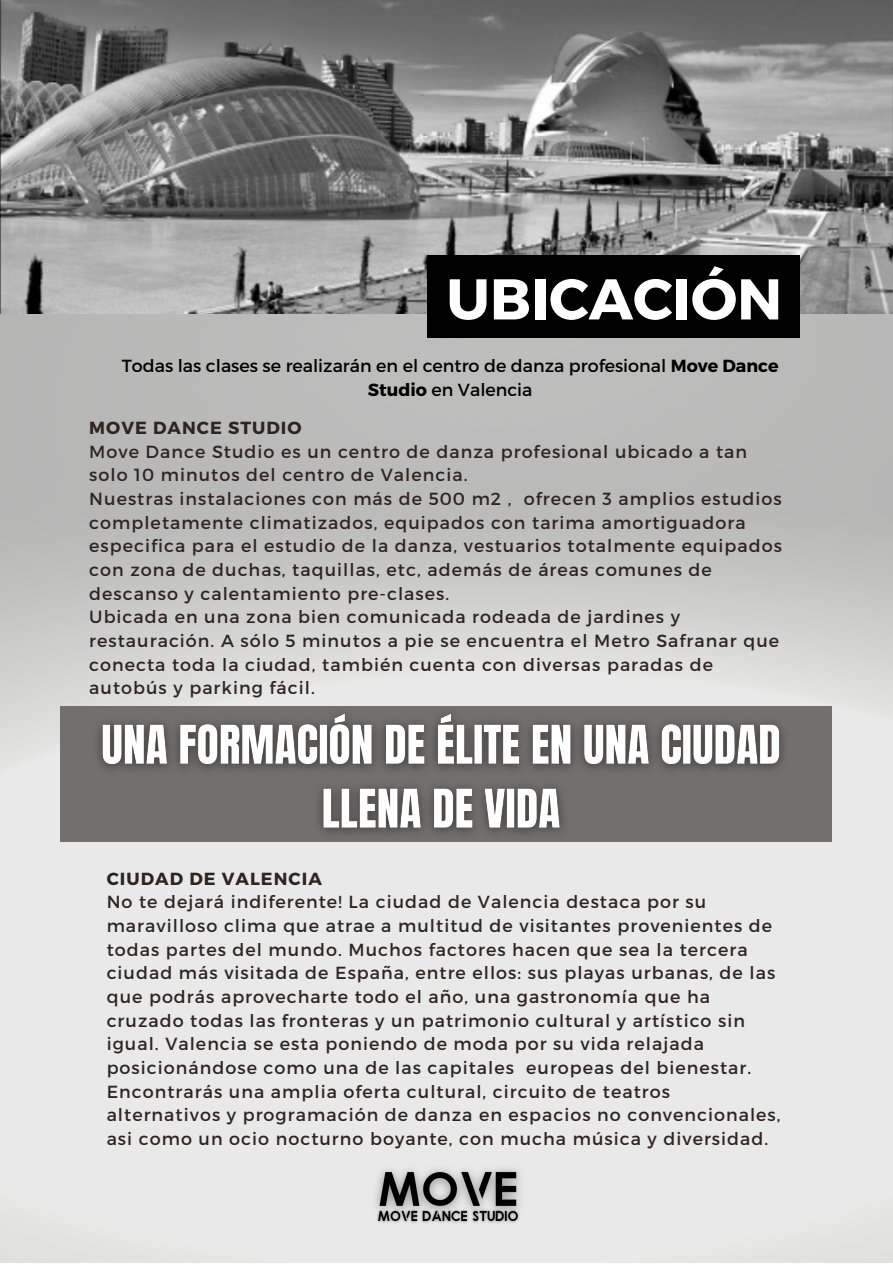
<style>
.page{position:relative;width:893px;height:1264px;background:#fff}
.page>*{position:absolute;margin:0;border:0;box-sizing:border-box;transform-origin:0 0}
.t1{font:700 57.3px "Montserrat";color:#fff}
.t2{font:17.55px/23.7px "Montserrat";letter-spacing:.06em;color:#2f2420}
.t3{font:17.55px/24.3px "Montserrat";color:#000;text-align:center}
.t4{font:700 17.55px "Montserrat";letter-spacing:.06em;color:#2f2420}
.s1{font-weight:700}
</style>
<div class="page">
<img style="left:0;top:313px;width:892px;height:949px">
<img style="left:0;top:0;width:892px;height:313px">
<div style="left:427px;top:255px;width:372px;height:83px;background:#000"></div>
<div style="left:60px;top:706px;width:772px;height:135px;background:#736f6d"></div>
<img style="left:85px;top:697px;width:711px;height:163px">
<img style="left:365px;top:1147px;width:171px;height:85px">
<p class="t1" style="left:446px;top:262px;width:337px">UBICACIÓN</p>
<p class="t3" style="left:122px;top:352px;width:658px">Todas las clases se realizarán en el centro de danza profesional <span class="s1">Move Dance<br>Studio</span> en Valencia</p>
<p class="t4" style="left:89px;top:416px;width:214px">MOVE DANCE STUDIO</p>
<p class="t2" style="left:89px;top:438px;width:659px">Move Dance Studio es un centro de danza profesional ubicado a tan solo 10 minutos del centro de Valencia.</p>
<p class="t2" style="left:89px;top:486px;width:694px">Nuestras instalaciones con más de 500 m2 , ofrecen 3 amplios estudios completamente climatizados, equipados con tarima amortiguadora especifica para el estudio de la danza, vestuarios totalmente equipados con zona de duchas, taquillas, etc, además de áreas comunes de descanso y calentamiento pre-clases.</p>
<p class="t2" style="left:89px;top:604px;width:691px">Ubicada en una zona bien comunicada rodeada de jardines y restauración. A sólo 5 minutos a pie se encuentra el Metro Safranar que conecta toda la ciudad, también cuenta con diversas paradas de autobús y parking fácil.</p>
<p class="t4" style="left:107px;top:867px;width:217px">CIUDAD DE VALENCIA</p>
<p class="t2" style="left:107px;top:889px;width:670px">No te dejará indiferente! La ciudad de Valencia destaca por su maravilloso clima que atrae a multitud de visitantes provenientes de todas partes del mundo. Muchos factores hacen que sea la tercera ciudad más visitada de España, entre ellos: sus playas urbanas, de las que podrás aprovecharte todo el año, una gastronomía que ha cruzado todas las fronteras y un patrimonio cultural y artístico sin igual. Valencia se esta poniendo de moda por su vida relajada posicionándose como una de las capitales europeas del bienestar.</p>
<p class="t2" style="left:107px;top:1078px;width:675px">Encontrarás una amplia oferta cultural, circuito de teatros alternativos y programación de danza en espacios no convencionales, asi como un ocio nocturno boyante, con mucha música y diversidad.</p>
</div>
